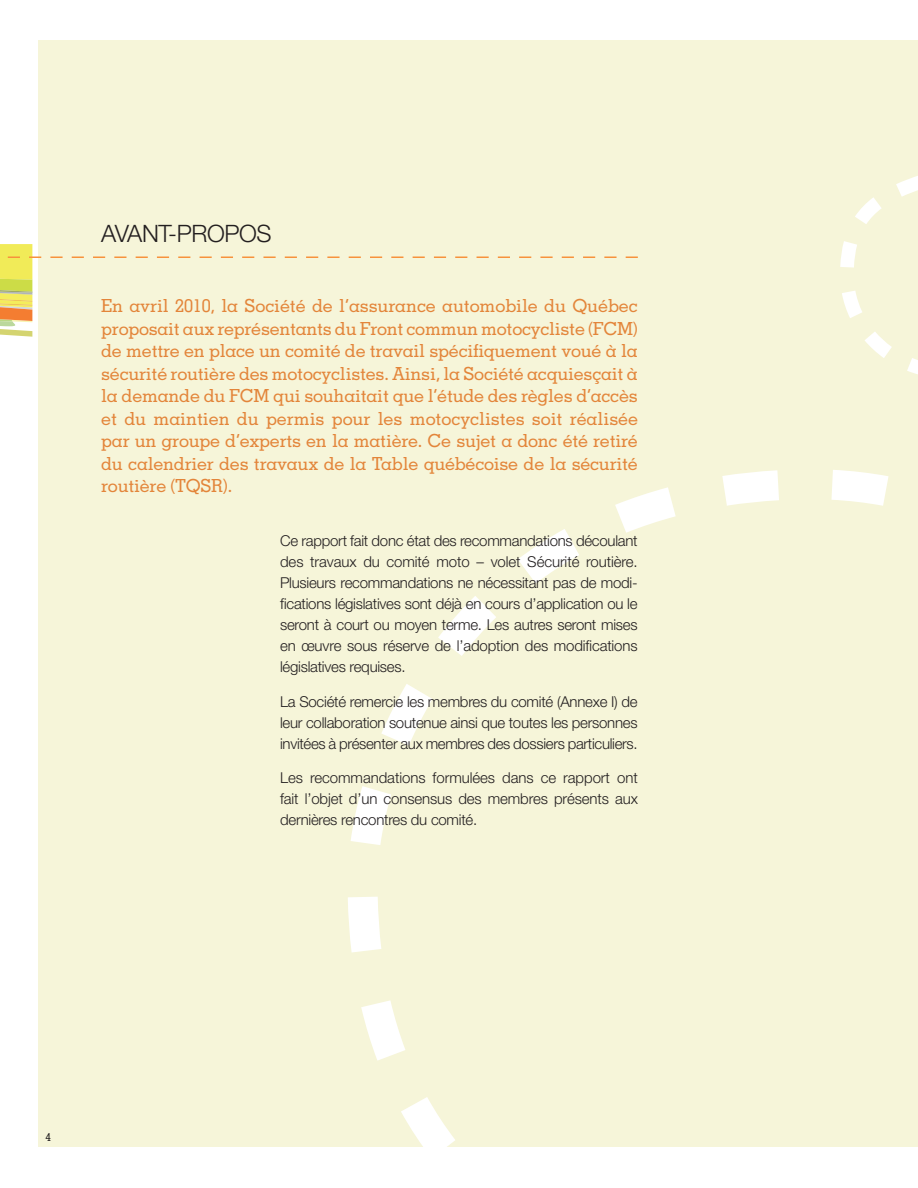
<style>
.page{position:relative;width:918px;height:1188px;background:#fff}
.page>*{position:absolute;margin:0;border:0;box-sizing:border-box;transform-origin:0 0}
.t1{font:300 24px "Helvetica Neue";letter-spacing:-.015em;color:#231f20}
.t2{font:500 18px/22.5px "Memphis";letter-spacing:-.015em;color:#e3853a;text-align:justify}
.t3{font:300 15px/21px "Helvetica Neue";letter-spacing:-.015em;color:#231f20;text-align:justify}
.t4{font:500 11.25px "Memphis";color:#231f20}
</style>
<div class="page">
<div style="left:39px;top:40px;width:879px;height:1108px;background:#f6f5d9"></div>
<svg style="left:348px;top:470px;width:570px;height:678px"></svg>
<svg style="left:0;top:244px;width:638px;height:93px"></svg>
<svg style="left:840px;top:176px;width:78px;height:198px"></svg>
<h2 class="t1" style="left:101px;top:225px;width:172px">AVANT-PROPOS</h2>
<p class="t2" style="left:101px;top:296px;width:538px">En avril 2010, la Société de l’assurance automobile du Québec proposait aux représentants du Front commun motocycliste (FCM) de mettre en place un comité de travail spécifiquement voué à la sécurité routière des motocyclistes. Ainsi, la Société acquiesçait à la demande du FCM qui souhaitait que l’étude des règles d’accès et du maintien du permis pour les motocyclistes soit réalisée par un groupe d’experts en la matière. Ce sujet a donc été retiré du calendrier des travaux de la Table québécoise de la sécurité routière (TQSR).</p>
<p class="t3" style="left:280px;top:532px;width:359px">Ce rapport fait donc état des recommandations découlant des travaux du comité moto – volet Sécurité routière.<br>Plusieurs recommandations ne nécessitant pas de modi&shy;fications législatives sont déjà en cours d’application ou le seront à court ou moyen terme. Les autres seront mises en œuvre sous réserve de l’adoption des modifications législatives requises.</p>
<p class="t3" style="left:280px;top:692px;width:359px">La Société remercie les membres du comité (Annexe I) de leur collaboration soutenue ainsi que toutes les personnes invitées à présenter aux membres des dossiers particuliers.</p>
<p class="t3" style="left:280px;top:769px;width:359px">Les recommandations formulées dans ce rapport ont fait l’objet d’un consensus des membres présents aux dernières rencontres du comité.</p>
<p class="t4" style="left:46px;top:1133px;width:7px">4</p>
</div>
